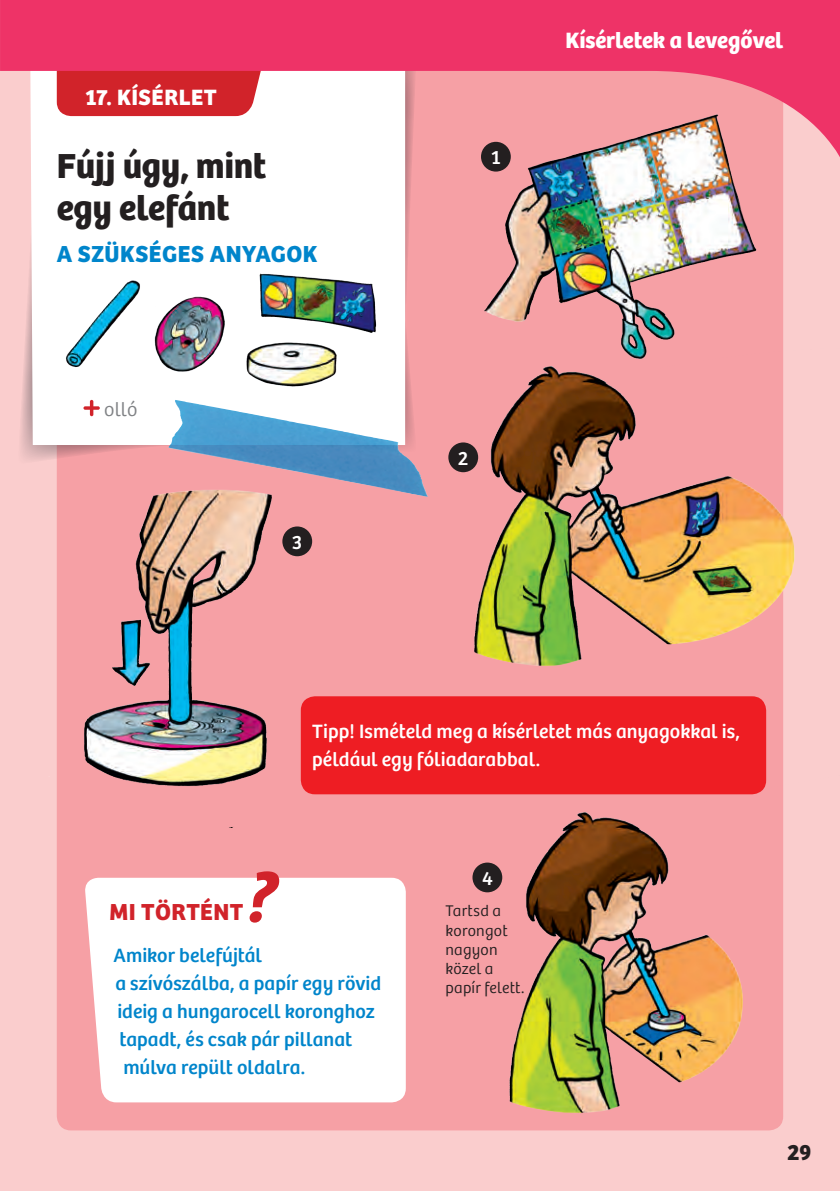
<style>
.page{position:relative;width:840px;height:1191px;background:#fff}
.page>*{position:absolute;margin:0;border:0;box-sizing:border-box;transform-origin:0 0}
.Headline_klein_Versu{font:700 36px/42px "Kosmos Bree";letter-spacing:-.01em;color:#231f20}
.Subhead_versal_blau{font:700 24px "Kosmos Bree";letter-spacing:.02em;color:#0085cb}
.Subhead_versal_rot{font:700 24px "Kosmos Bree";letter-spacing:.015em;color:#d1232a}
.t1{font:700 23px "Kosmos Bree";color:#fff}
.t2{font:700 23px "Kosmos Bree";letter-spacing:.02em;color:#fff}
.t3{font:700 23px "Kosmos Bree";color:#231f20}
.Copy_blau{font:20px "Kosmos Bree";color:#0085cb}
.Copy{font:20px/28px "Kosmos Bree";letter-spacing:.005em;color:#fff}
.Liste_du_brauchst{font:300 20px "Kosmos Bree";color:#808285}
.t4{font:300 16px/19.2px "Kosmos Bree";letter-spacing:.01em;color:#231f20}
</style>
<div class="page">
<div style="left:0;top:0;width:839px;height:1191px;background:#facdcd"></div>
<div style="left:57px;top:32px;width:725px;height:1098px;background:#f6a0a5;border-radius:14px"></div>
<svg style="left:21px;top:212px;width:389px;height:253px"></svg>
<svg style="left:30px;top:212px;width:375px;height:233px;fill:#fff"></svg>
<img style="left:172px;top:400px;width:10px;height:39px">
<img style="left:252px;top:267px;width:129px;height:75px">
<img style="left:154px;top:283px;width:85px;height:98px">
<img style="left:232px;top:327px;width:118px;height:66px">
<img style="left:51px;top:269px;width:103px;height:113px">
<img style="left:395px;top:330px;width:400px;height:340px">
<img style="left:84px;top:486px;width:321px;height:309px">
<img style="left:405px;top:775px;width:378px;height:341px">
<img style="left:482px;top:212px;width:275px;height:158px">
<div style="left:85px;top:878px;width:320px;height:224px;background:#fff"></div>
<svg style="left:249px;top:871px;width:30px;height:51px"></svg>
<svg style="left:83px;top:400px;width:17px;height:16px"></svg>
<div style="left:301px;top:696px;width:464px;height:98px;background:#ee1d23;border-radius:14px"></div>
<div style="left:282px;top:526px;width:30px;height:30px;background:#231f20;border-radius:50%"></div>
<div style="left:472px;top:862px;width:30px;height:30px;background:#231f20;border-radius:50%"></div>
<div style="left:448px;top:442px;width:30px;height:30px;background:#231f20;border-radius:50%"></div>
<svg style="left:1px;top:0;width:838px;height:212px"></svg>
<svg style="left:0;top:0;width:1px;height:71px"></svg>
<p class="t2" style="left:85px;top:83px;width:133px">17. KÍSÉRLET</p>
<p class="Headline_klein_Versu" style="left:57px;top:145px;width:211px">Fújj úgy, mint egy elefánt</p>
<p class="Subhead_versal_blau" style="left:57px;top:240px;width:262px">A SZÜKSÉGES ANYAGOK</p>
<p class="Liste_du_brauchst" style="left:104px;top:398px;width:35px">olló</p>
<p class="Copy" style="left:292px;top:528px;width:12px">3</p>
<p class="Copy" style="left:490px;top:144px;width:12px">1</p>
<p class="t1" style="left:565px;top:26px;width:219px">Kísérletek a levegővel</p>
<p class="Copy" style="left:457px;top:444px;width:12px">2</p>
<p class="Copy" style="left:312px;top:718px;width:429px">Tipp! Ismételd meg a kísérletet más anyagokkal is, például egy fóliadarabbal.</p>
<p class="Subhead_versal_rot" style="left:109px;top:898px;width:135px">MI TÖRTÉNT</p>
<p class="Copy_blau" style="left:113px;top:944px;width:150px">Amikor belefújtál</p>
<p class="Copy_blau" style="left:115px;top:972px;width:267px">a szívószálba, a papír egy rövid</p>
<p class="Copy_blau" style="left:117px;top:1000px;width:258px">ideig a hungarocell koronghoz</p>
<p class="Copy_blau" style="left:119px;top:1028px;width:234px">tapadt, és csak pár pillanat</p>
<p class="Copy_blau" style="left:123px;top:1056px;width:183px">múlva repült oldalra.</p>
<p class="Copy" style="left:482px;top:864px;width:12px">4</p>
<p class="t4" style="left:445px;top:901px;width:80px">Tartsd a korongot nagyon közel a papír felett.</p>
<p class="t3" style="left:786px;top:1138px;width:26px">29</p>
</div>
